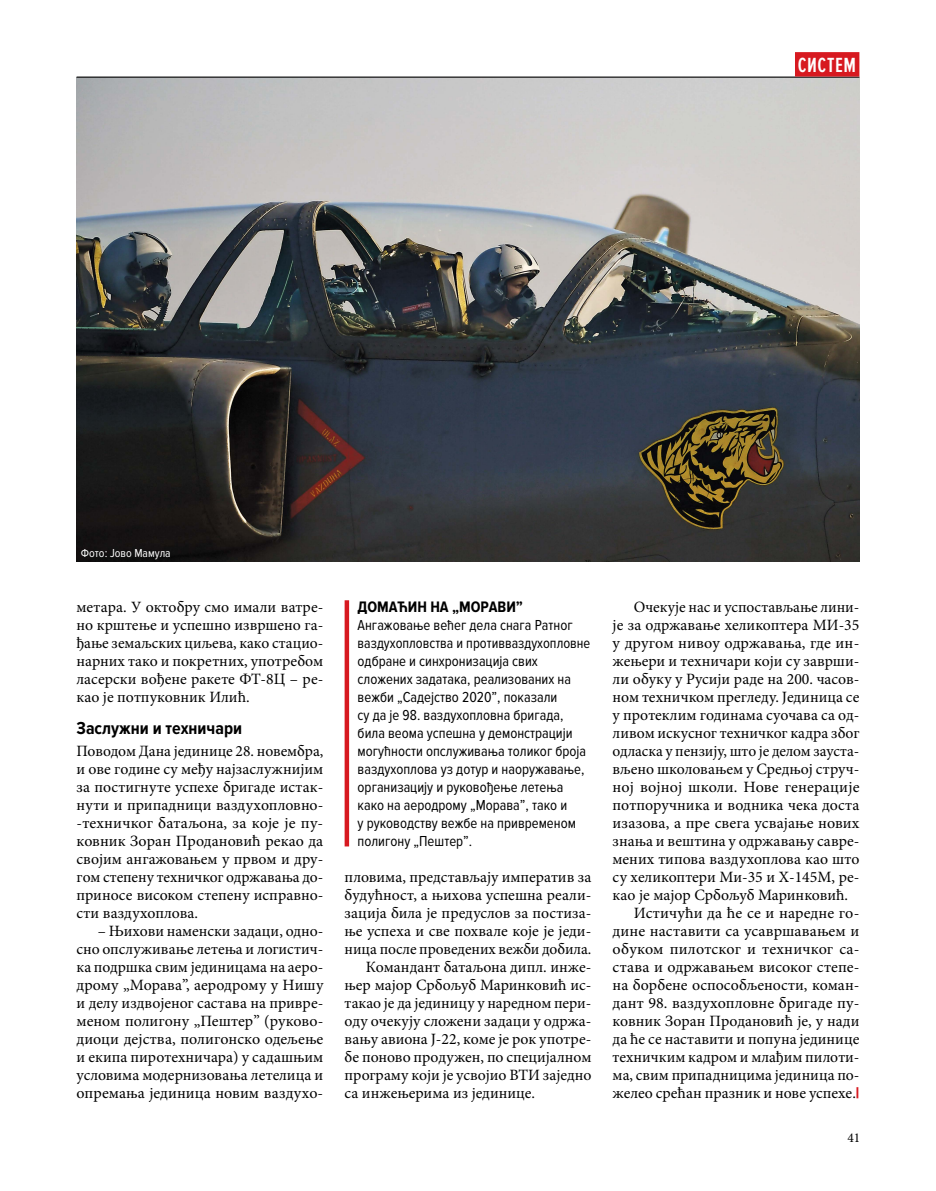
<style>
.page{position:relative;width:936px;height:1191px;background:#fff}
.page>*{position:absolute;margin:0;border:0;box-sizing:border-box;transform-origin:0 0}
.t1{font:600 21.3px "Proxima Nova Ex Cn";letter-spacing:.03em;color:#fff}
.t2{font:700 18px "Proxima Nova Cond";color:#000}
.t3{font:15.75px/18px "Minion Pro";color:#000;text-align:justify}
.t4{font:700 15.75px "Proxima Nova Cond";color:#000}
.t5{font:15px/18px "Proxima Nova Cond";color:#000}
.t6{font:13.5px "Minion Pro";color:#000}
.t7{font:12px "Proxima Nova Cond";color:#fff}
.s1{font-family:"Proxima Nova";font-weight:900;color:#d71920}
</style>
<div class="page">
<img style="left:77px;top:78px;width:782px;height:484px">
<hr style="left:77px;top:77px;width:782px;height:1px;background:#000">
<div style="left:795px;top:52px;width:64px;height:25px;background:#d71920"></div>
<div style="left:344px;top:600px;width:5px;height:246px;background:#d71920"></div>
<h1 class="t1" style="left:797px;top:53px;width:60px">СИСТЕМ</h1>
<p class="t7" style="left:81px;top:546px;width:91px">Фото: Јово Мамула</p>
<p class="t3" style="left:77px;top:598px;width:248px">метара. У октобру смо имали ватре&shy;но крштење и успешно извршено га&shy;ђање земаљских циљева, како стацио&shy;нарних тако и покретних, употребом ласерски вођене ракете ФТ-8Ц – ре&shy;као је потпуковник Илић.</p>
<p class="t2" style="left:77px;top:717px;width:167px">Заслужни и техничари</p>
<p class="t3" style="left:77px;top:742px;width:248px">Поводом Дана јединице 28. новембра, и ове године су међу најзаслужнијим за постигнуте успехе бригаде истак&shy;нути и припадници ваздухопловно--техничког батаљона, за које је пу&shy;ковник Зоран Продановић рекао да својим ангажовањем у првом и дру&shy;гом степену техничког одржавања до&shy;приносе високом степену исправно&shy;сти ваздухоплова.</p>
<p class="t3" style="left:77px;top:922px;width:248px;text-indent:21px">– Њихови наменски задаци, одно&shy;сно опслуживање летења и логистич&shy;ка подршка свим јединицама на аеро&shy;дрому „Морава”, аеродрому у Нишу и делу издвојеног састава на привре&shy;меном полигону „Пештер” (руково&shy;диоци дејства, полигонско одељење и екипа пиротехничара) у садашњим условима модернизовања летелица и опремања јединица новим ваздухо-</p>
<p class="t4" style="left:357px;top:598px;width:167px">ДОМАЋИН НА „МОРАВИ”</p>
<p class="t5" style="left:357px;top:616px;width:234px">Ангажовање већег дела снага Ратног ваздухопловства и противваздухопловне одбране и синхронизација свих сложених задатака, реализованих на вежби „Садејство 2020”, показали<br>су да је 98. ваздухопловна бригада, била веома успешна у демонстрацији могућности опслуживања толиког броја ваздухоплова уз дотур и наоружавање, организацију и руковођење летења како на аеродрому „Морава”, тако и<br>у руководству вежбе на привременом полигону „Пештер”.</p>
<p class="t3" style="left:344px;top:868px;width:248px">пловима, представљају императив за</p>
<p class="t3" style="left:344px;top:886px;width:248px">будућност, а њихова успешна реали-</p>
<p class="t3" style="left:344px;top:904px;width:248px">зација била је предуслов за постиза-</p>
<p class="t3" style="left:344px;top:922px;width:248px">ње успеха и све похвале које је једи-</p>
<p class="t3" style="left:344px;top:940px;width:248px">ница после проведених вежби добила.</p>
<p class="t3" style="left:366px;top:958px;width:227px">Командант батаљона дипл. инже-</p>
<p class="t3" style="left:344px;top:976px;width:248px">њер мајор Србољуб Маринковић ис-</p>
<p class="t3" style="left:344px;top:994px;width:248px">такао је да јединицу у наредном пери-</p>
<p class="t3" style="left:344px;top:1012px;width:248px">оду очекују сложени задаци у одржа-</p>
<p class="t3" style="left:344px;top:1030px;width:248px">вању авиона Ј-22, коме је рок употре-</p>
<p class="t3" style="left:344px;top:1048px;width:248px">бе поново продужен, по специјалном</p>
<p class="t3" style="left:344px;top:1066px;width:248px">програму који је усвојио ВТИ заједно</p>
<p class="t3" style="left:344px;top:1084px;width:192px">са инжeњерима из јединице.</p>
<p class="t3" style="left:634px;top:598px;width:227px">Очекује нас и успостављање лини-</p>
<p class="t3" style="left:612px;top:616px;width:248px">је за одржавање хеликоптера МИ-35</p>
<p class="t3" style="left:612px;top:634px;width:248px">у другом нивоу одржавања, где ин-</p>
<p class="t3" style="left:612px;top:652px;width:248px">жењери и техничари који су заврши-</p>
<p class="t3" style="left:612px;top:670px;width:248px">ли обуку у Русији раде на 200. часов-</p>
<p class="t3" style="left:612px;top:688px;width:248px">ном техничком прегледу. Јединица се</p>
<p class="t3" style="left:612px;top:706px;width:248px">у протеклим годинама суочава са од-</p>
<p class="t3" style="left:612px;top:724px;width:248px">ливом искусног техничког кадра због</p>
<p class="t3" style="left:612px;top:742px;width:248px">одласка у пензију, што је делом зауста-</p>
<p class="t3" style="left:612px;top:760px;width:248px">вљено школовањем у Средњој струч-</p>
<p class="t3" style="left:612px;top:778px;width:248px">ној војној школи. Нове генерације</p>
<p class="t3" style="left:612px;top:796px;width:248px">потпоручника и водника чека доста</p>
<p class="t3" style="left:612px;top:814px;width:248px">изазова, а пре свега усвајање нових</p>
<p class="t3" style="left:612px;top:832px;width:248px">знања и вештина у одржавању савре-</p>
<p class="t3" style="left:612px;top:850px;width:248px">мених типова ваздухоплова као што</p>
<p class="t3" style="left:612px;top:868px;width:248px">су хеликоптери Ми-35 и Х-145М, ре-</p>
<p class="t3" style="left:612px;top:886px;width:237px">као је мајор Србољуб Маринковић.</p>
<p class="t3" style="left:634px;top:904px;width:227px">Истичући да ће се и наредне го-</p>
<p class="t3" style="left:612px;top:922px;width:248px">дине наставити са усавршавањем и</p>
<p class="t3" style="left:612px;top:940px;width:248px">обуком пилотског и техничког са-</p>
<p class="t3" style="left:612px;top:958px;width:248px">става и одржавањем високог степе-</p>
<p class="t3" style="left:612px;top:976px;width:248px">на борбене оспособљености, коман-</p>
<p class="t3" style="left:612px;top:994px;width:248px">дант 98. ваздухопловне бригаде пу-</p>
<p class="t3" style="left:612px;top:1012px;width:248px">ковник Зоран Продановић је, у нади</p>
<p class="t3" style="left:612px;top:1030px;width:248px">да ће се наставити и попуна јединице</p>
<p class="t3" style="left:612px;top:1048px;width:248px">техничким кадром и млађим пилоти-</p>
<p class="t3" style="left:612px;top:1066px;width:248px">ма, свим припадницима јединица по-</p>
<p class="t3" style="left:612px;top:1084px;width:248px">желео срећан празник и нове успехе.<span class="s1">|</span></p>
<p class="t6" style="left:847px;top:1128px;width:14px">41</p>
</div>
